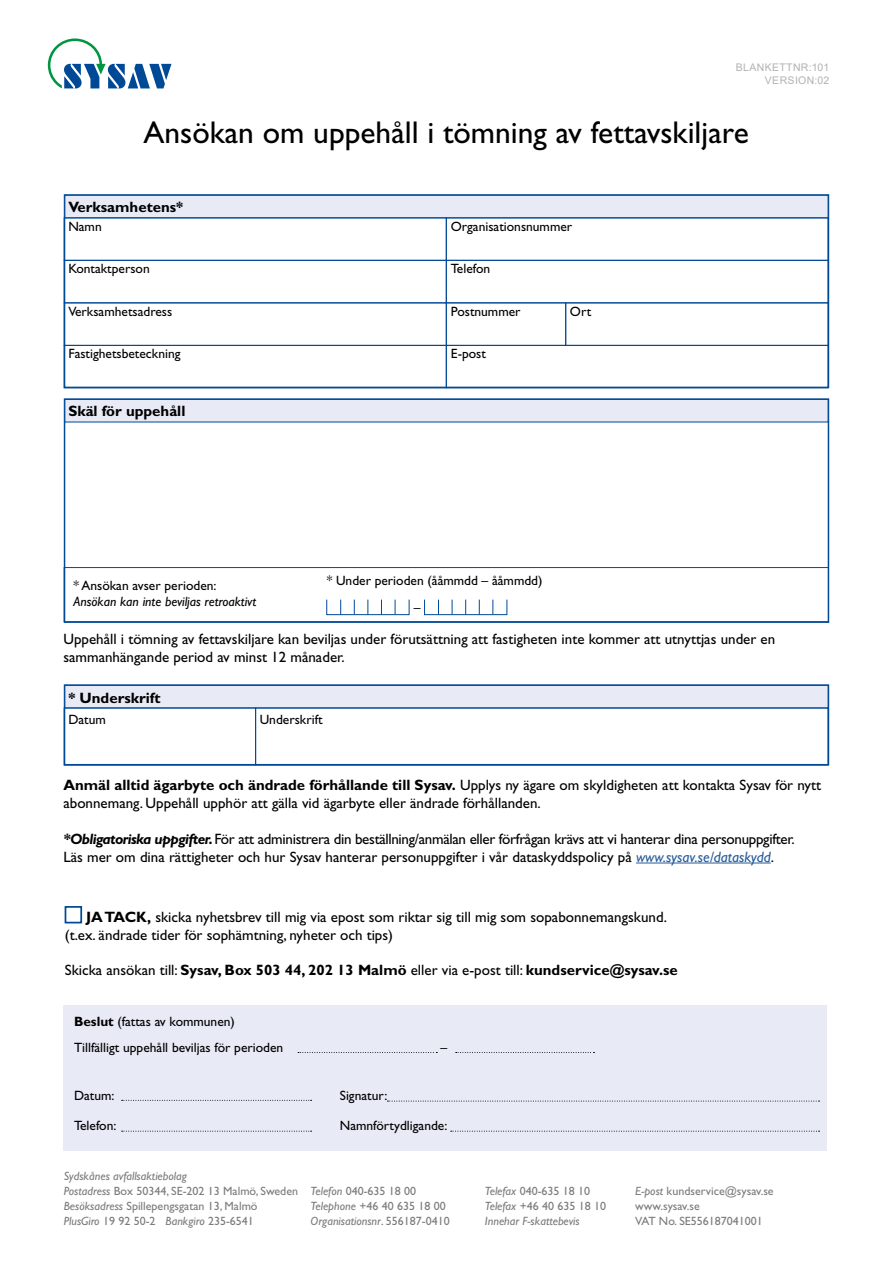
<style>
.page{position:relative;width:893px;height:1263px;background:#fff}
.page>*{position:absolute;margin:0;border:0;box-sizing:border-box;transform-origin:0 0}
.rubrik_i_tabell{font:31.5px "Gill Sans Std";color:#000}
.t1{font:15px/18px "Gill Sans Std";color:#000}
.t2{font:15px/18px "Gill Sans Std";letter-spacing:-.02em;color:#000}
.rubrik_i_tabell-2{font:700 15px "Gill Sans Std";color:#000}
.förifylld_text{font:13.5px "Gill Sans Std";color:#000}
.förifylld_text-2{font:italic 13.5px "Gill Sans Std";color:#000}
.t3{font:12px/15px "Gill Sans Std";color:#7c7b7b}
.t4{font:italic 12px/15px "Gill Sans Std";color:#7c7b7b}
.t5{font:10.5px/12.6px "Arial";letter-spacing:.035em;color:#b3b2b2;text-align:right}
.s1{font-weight:700}
.s2{font-weight:700;font-style:italic}
.s3{font-style:italic;color:#275b9b}
.s4{font-weight:400}
.s5{font-style:italic}
.s6{font-style:normal}
</style>
<div class="page">
<div style="left:65px;top:195px;width:763px;height:23px;background:#e8eaf6;border:1px solid #004996"></div>
<div style="left:64px;top:217px;width:383px;height:44px;border:1px solid #004996"></div>
<div style="left:446px;top:217px;width:382px;height:44px;border:1px solid #004996"></div>
<div style="left:64px;top:260px;width:383px;height:43px;border:1px solid #004996"></div>
<div style="left:446px;top:260px;width:382px;height:43px;border:1px solid #004996"></div>
<div style="left:64px;top:345px;width:383px;height:43px;border:1px solid #004996"></div>
<div style="left:446px;top:345px;width:382px;height:43px;border:1px solid #004996"></div>
<div style="left:65px;top:399px;width:763px;height:23px;background:#e8eaf6;border:1px solid #004996"></div>
<div style="left:64px;top:567px;width:765px;height:55px;border:1px solid #004996"></div>
<div style="left:424px;top:599px;width:83px;height:16px;border:1px solid #004996"></div>
<svg style="left:438px;top:600px;width:1px;height:15px"></svg>
<svg style="left:452px;top:600px;width:1px;height:14px"></svg>
<svg style="left:479px;top:600px;width:1px;height:15px"></svg>
<svg style="left:465px;top:600px;width:1px;height:15px"></svg>
<svg style="left:492px;top:600px;width:1px;height:14px"></svg>
<div style="left:326px;top:599px;width:83px;height:16px;border:1px solid #004996"></div>
<svg style="left:340px;top:600px;width:1px;height:15px"></svg>
<svg style="left:354px;top:600px;width:1px;height:14px"></svg>
<svg style="left:381px;top:600px;width:1px;height:15px"></svg>
<svg style="left:367px;top:600px;width:1px;height:15px"></svg>
<svg style="left:395px;top:600px;width:1px;height:14px"></svg>
<div style="left:65px;top:685px;width:763px;height:23px;background:#e8eaf6;border:1px solid #004996"></div>
<div style="left:64px;top:708px;width:192px;height:57px;border:1px solid #004996"></div>
<div style="left:255px;top:708px;width:573px;height:57px;border:1px solid #004996"></div>
<div style="left:64px;top:1005px;width:763px;height:145px;background:#e8eaf6"></div>
<svg style="left:298px;top:1052px;width:139px;height:1px"></svg>
<svg style="left:456px;top:1052px;width:138px;height:1px"></svg>
<svg style="left:122px;top:1100px;width:190px;height:1px"></svg>
<svg style="left:387px;top:1101px;width:433px;height:1px"></svg>
<svg style="left:122px;top:1131px;width:190px;height:1px"></svg>
<svg style="left:451px;top:1131px;width:369px;height:1px"></svg>
<div style="left:65px;top:906px;width:17px;height:17px;border:2px solid #004996"></div>
<hr style="left:636px;top:863px;width:135px;height:1px;background:#275b9b">
<svg style="left:48px;top:38px;width:123px;height:50px"></svg>
<p class="t5" style="left:736px;top:61px;width:95px">BLANKETTNR:101<br>VERSION:02</p>
<h3 class="rubrik_i_tabell" style="left:143px;top:114px;width:607px">Ansökan om uppehåll i tömning av fettavskiljare</h3>
<h3 class="rubrik_i_tabell-2" style="left:68px;top:198px;width:116px">Verksamhetens*</h3>
<p class="förifylld_text" style="left:68px;top:219px;width:35px">Namn</p>
<p class="förifylld_text" style="left:451px;top:219px;width:123px">Organisationsnummer</p>
<p class="förifylld_text" style="left:68px;top:261px;width:83px">Kontaktperson</p>
<p class="förifylld_text" style="left:451px;top:261px;width:41px">Telefon</p>
<p class="förifylld_text" style="left:68px;top:304px;width:105px">Verksamhetsadress</p>
<p class="förifylld_text" style="left:451px;top:304px;width:71px">Postnummer</p>
<p class="förifylld_text" style="left:570px;top:304px;width:23px">Ort</p>
<p class="förifylld_text" style="left:68px;top:346px;width:114px">Fastighetsbeteckning</p>
<p class="förifylld_text" style="left:451px;top:346px;width:37px">E-post</p>
<h3 class="rubrik_i_tabell-2" style="left:68px;top:402px;width:119px">Skäl för uppehåll</h3>
<p class="förifylld_text" style="left:73px;top:578px;width:145px">* Ansökan avser perioden:</p>
<p class="förifylld_text-2" style="left:73px;top:594px;width:184px">Ansökan kan inte beviljas retroaktivt</p>
<p class="förifylld_text" style="left:327px;top:573px;width:217px">* Under perioden (ååmmdd – ååmmdd)</p>
<p class="förifylld_text" style="left:414px;top:599px;width:8px">–</p>
<p class="t1" style="left:63px;top:629px;width:713px">Uppehåll i tömning av fettavskiljare kan beviljas under förutsättning att fastigheten inte kommer att utnyttjas under en sammanhängande period av minst 12 månader.</p>
<h3 class="rubrik_i_tabell-2" style="left:68px;top:689px;width:94px">* Underskrift</h3>
<p class="förifylld_text" style="left:68px;top:711px;width:39px">Datum</p>
<p class="förifylld_text" style="left:260px;top:711px;width:64px">Underskrift</p>
<p class="t1" style="left:63px;top:775px;width:759px"><span class="s1">Anmäl alltid ägarbyte och ändrade förhållande till Sysav.</span> Upplys ny ägare om skyldigheten att kontakta Sysav för nytt abonnemang. Uppehåll upphör att gälla vid ägarbyte eller ändrade förhållanden.</p>
<p class="t2" style="left:63px;top:829px;width:733px"><span class="s2">*Obligatoriska uppgifter.</span> För att administrera din beställning/anmälan eller förfrågan krävs att vi hanterar dina personuppgifter.<br>Läs mer om dina rättigheter och hur Sysav hanterar personuppgifter i vår dataskyddspolicy på <span class="s3">www.sysav.se/dataskydd</span>.</p>
<p class="t1" style="left:65px;top:908px;width:604px;text-indent:21px"><span class="s1">JA TACK,</span> skicka nyhetsbrev till mig via epost som riktar sig till mig som sopabonnemangskund. (t.ex. ändrade tider för sophämtning, nyheter och tips)</p>
<p class="rubrik_i_tabell-2" style="left:65px;top:961px;width:614px"><span class="s4">Skicka ansökan till:</span> Sysav, Box 503 44, 202 13 Malmö <span class="s4">eller via e-post till:</span> kundservice@sysav.se</p>
<p class="förifylld_text" style="left:74px;top:1014px;width:162px"><span class="s1">Beslut</span> (fattas av kommunen)</p>
<p class="förifylld_text" style="left:74px;top:1039px;width:211px">Tillfälligt uppehåll beviljas för perioden</p>
<p class="förifylld_text" style="left:440px;top:1039px;width:8px">–</p>
<p class="förifylld_text" style="left:74px;top:1088px;width:42px">Datum:</p>
<p class="förifylld_text" style="left:340px;top:1088px;width:49px">Signatur:</p>
<p class="förifylld_text" style="left:74px;top:1117px;width:44px">Telefon:</p>
<p class="förifylld_text" style="left:340px;top:1117px;width:109px">Namnförtydligande:</p>
<p class="t3" style="left:64px;top:1169px;width:236px"><span class="s5">Sydskånes avfallsaktiebolag<br>Postadress</span> Box 50344, SE-202 13 Malmö, Sweden <span class="s5">Besöksadress</span> Spillepengsgatan 13, Malmö<br><span class="s5">PlusGiro</span> 19 92 50-2 <span class="s5">Bankgiro</span> 235-6541</p>
<p class="t3" style="left:311px;top:1184px;width:141px"><span class="s5">Telefon</span> 040-635 18 00<br><span class="s5">Telephone</span> +46 40 635 18 00<br><span class="s5">Organisationsnr</span>. 556187-0410</p>
<p class="t4" style="left:485px;top:1184px;width:123px">Telefax <span class="s6">040-635 18 10<br></span>Telefax <span class="s6">+46 40 635 18 10<br></span>Innehar F-skattebevis</p>
<p class="t3" style="left:635px;top:1184px;width:140px"><span class="s5">E-post</span> kundservice@sysav.se www.sysav.se<br>VAT No. SE556187041001</p>
</div>
